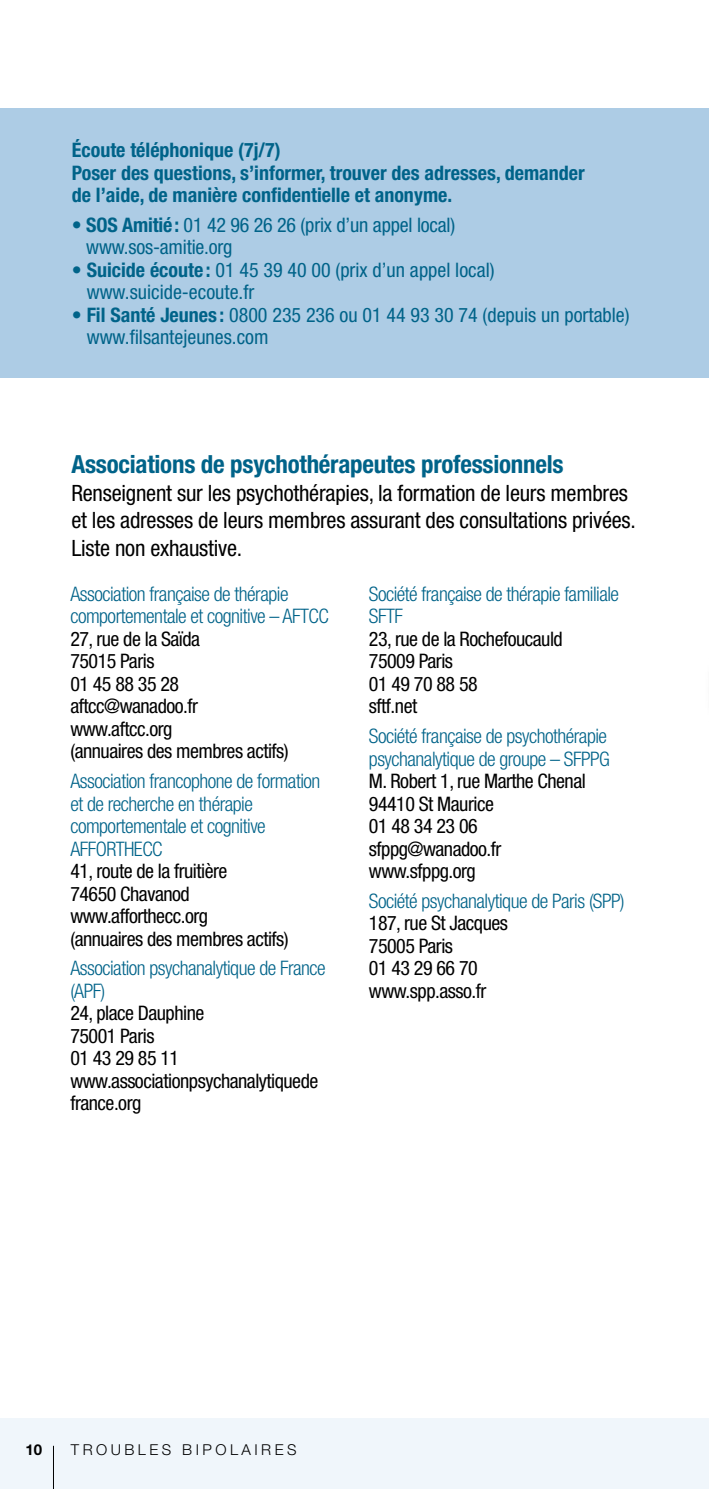
<style>
.page{position:relative;width:709px;height:1489px;background:#fff}
.page>*{position:absolute;margin:0;border:0;box-sizing:border-box;transform-origin:0 0}
.t1{font:700 condensed 25px "Helvetica Neue LT Pro";letter-spacing:-.01em;color:#006389}
.t2{font:condensed 22.5px/27.5px "Helvetica Neue LT Pro";letter-spacing:-.01em;color:#000}
.t3{font:condensed 20px/22.5px "Helvetica Neue LT Pro";letter-spacing:-.025em;color:#000}
.t4{font:300 condensed 20px/22.5px "Helvetica Neue LT Pro";letter-spacing:-.025em;color:#006389}
.t5{font:condensed 20px/22.5px "Helvetica Neue LT Pro";color:#006389}
.t6{font:700 condensed 20px/22.5px "Helvetica Neue LT Pro";color:#006389}
.t7{font:300 15px "Helvetica Neue LT Pro";letter-spacing:.23em;color:#000}
.t8{font:700 15px "Helvetica Neue LT Pro";color:#000}
.s1{font-weight:700}
</style>
<div class="page">
<div style="left:0;top:1417px;width:709px;height:71px;background:#f0f6fb"></div>
<hr style="left:708px;top:659px;width:1px;height:42px;background:#006389">
<div style="left:0;top:108px;width:709px;height:269px;background:#adcce5"></div>
<hr style="left:53px;top:1445px;width:1px;height:43px;background:#000">
<p class="t6" style="left:72px;top:139px;width:514px">Écoute téléphonique (7j/7)<br>Poser des questions, s’informer, trouver des adresses, demander de l’aide, de manière confidentielle et anonyme.</p>
<p class="t5" style="left:86px;top:213px;width:370px;text-indent:-14px">• <span class="s1">SOS Amitié:</span> 01 42 96 26 26 (prix d’un appel local) www.sos-amitie.org</p>
<p class="t5" style="left:87px;top:258px;width:409px;text-indent:-15px">• <span class="s1">Suicide écoute :</span> 01 45 39 40 00 (prix d’un appel local) www.suicide-ecoute.fr</p>
<p class="t5" style="left:87px;top:303px;width:544px;text-indent:-15px">• <span class="s1">Fil Santé Jeunes :</span> 0800 235 236 ou 01 44 93 30 74 (depuis un portable) www.filsantejeunes.com</p>
<p class="t1" style="left:71px;top:449px;width:493px">Associations de psychothérapeutes professionnels</p>
<p class="t2" style="left:71px;top:479px;width:566px">Renseignent sur les psychothérapies, la formation de leurs membres et les adresses de leurs membres assurant des consultations privées.<br>Liste non exhaustive.</p>
<p class="t4" style="left:70px;top:582px;width:260px">Association française de thérapie comportementale et cognitive – AFTCC</p>
<p class="t3" style="left:70px;top:627px;width:220px">27, rue de la Saïda<br>75015 Paris<br>01 45 88 35 28 aftcc@wanadoo.fr www.aftcc.org<br>(annuaires des membres actifs)</p>
<p class="t4" style="left:70px;top:769px;width:252px">Association francophone de formation et de recherche en thérapie comportementale et cognitive<br>AFFORTHECC</p>
<p class="t3" style="left:70px;top:859px;width:220px">41, route de la fruitière<br>74650 Chavanod www.afforthecc.org<br>(annuaires des membres actifs)</p>
<p class="t4" style="left:70px;top:956px;width:257px">Association psychanalytique de France (APF)</p>
<p class="t3" style="left:70px;top:1001px;width:249px">24, place Dauphine<br>75001 Paris<br>01 43 29 85 11 www.associationpsychanalytiquede france.org</p>
<p class="t4" style="left:369px;top:582px;width:252px">Société française de thérapie familiale<br>SFTF</p>
<p class="t3" style="left:369px;top:627px;width:195px">23, rue de la Rochefoucauld<br>75009 Paris<br>01 49 70 88 58<br>sftf.net</p>
<p class="t4" style="left:369px;top:724px;width:242px">Société française de psychothérapie psychanalytique de groupe – SFPPG</p>
<p class="t3" style="left:369px;top:769px;width:218px">M. Robert 1, rue Marthe Chenal<br>94410 St Maurice<br>01 48 34 23 06 sfppg@wanadoo.fr www.sfppg.org</p>
<p class="t4" style="left:369px;top:889px;width:257px">Société psychanalytique de Paris (SPP)</p>
<p class="t3" style="left:369px;top:911px;width:140px">187, rue St Jacques<br>75005 Paris<br>01 43 29 66 70 www.spp.asso.fr</p>
<p class="t8" style="left:26px;top:1440px;width:18px">10</p>
<p class="t7" style="left:71px;top:1439px;width:227px">TROUBLES BIPOLAIRES</p>
</div>
